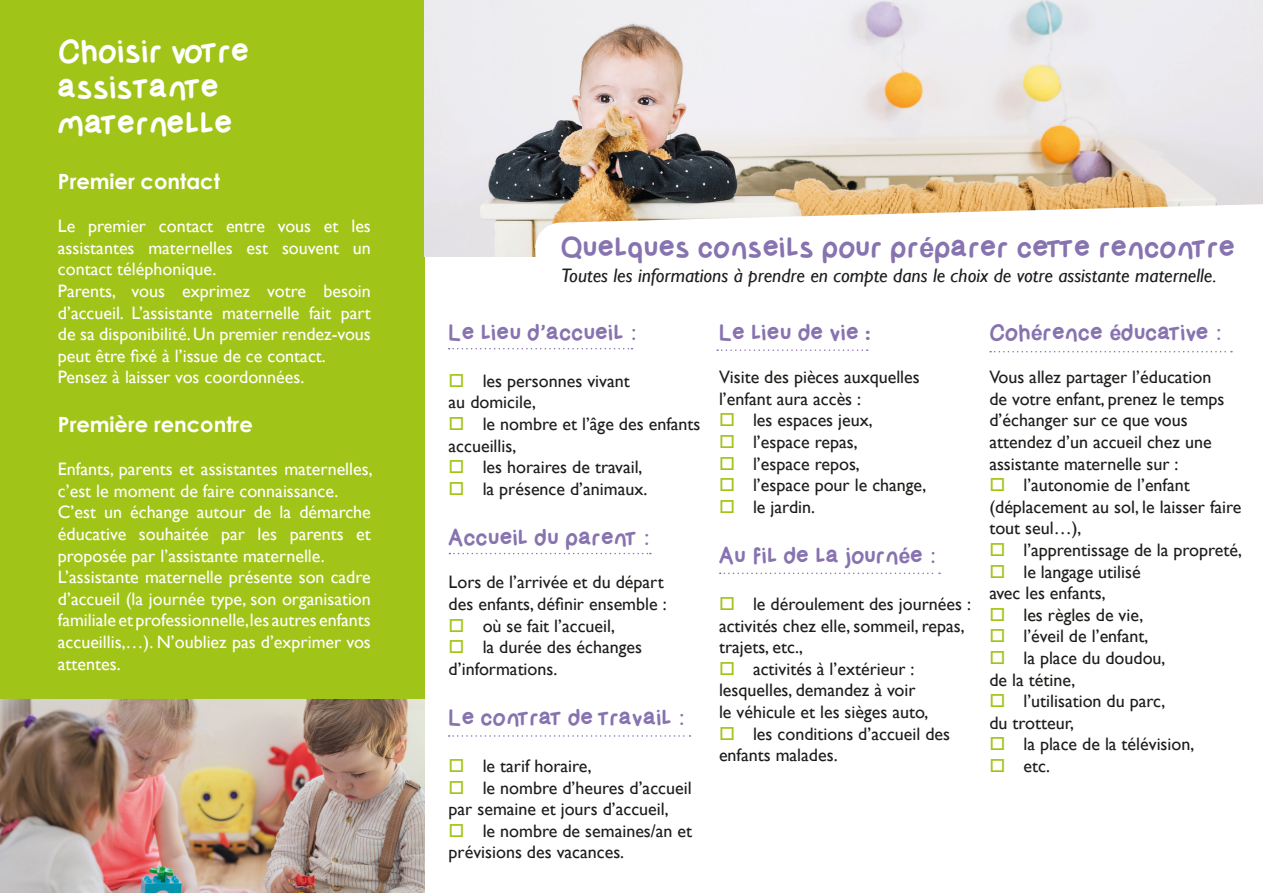
<style>
.page{position:relative;width:1263px;height:893px;background:#fff}
.page>*{position:absolute;margin:0;border:0;box-sizing:border-box;transform-origin:0 0}
.t1{font:700 30px "Olivessans Pimiento";color:#fff}
.t2{font:700 27px "Olivessans Pimiento";color:#8773b0}
.t3{font:700 21px "Olivessans Pimiento";color:#8773b0}
.t4{font:700 21px "Century Gothic";color:#fff}
.t5{font:italic 19.5px "Gill Sans";color:#1d1d1b}
.t6{font:18px/21.6px "Gill Sans";color:#1d1d1b}
.t7{font:18px/21.6px "Gill Sans";color:#fff;text-align:justify}
.s1{font-family:"Arial"}
.s2{color:#a1c418}
.s3{font-family:"Hand Of Sean Demo";font-weight:400}
</style>
<div class="page">
<div style="left:0;top:0;width:425px;height:893px;background:#a1c418"></div>
<img style="left:425px;top:0;width:838px;height:257px">
<img style="left:0;top:699px;width:425px;height:194px">
<svg style="left:535px;top:200px;width:728px;height:57px"></svg>
<svg style="left:449px;top:348px;width:183px;height:1px"></svg>
<svg style="left:449px;top:553px;width:202px;height:1px"></svg>
<svg style="left:449px;top:735px;width:241px;height:2px"></svg>
<svg style="left:717px;top:349px;width:151px;height:2px"></svg>
<svg style="left:720px;top:573px;width:220px;height:1px"></svg>
<svg style="left:990px;top:351px;width:242px;height:1px"></svg>
<p class="t1" style="left:58px;top:37px;width:193px">Choisir votre</p>
<p class="t1" style="left:58px;top:73px;width:163px">assistante</p>
<p class="t1" style="left:58px;top:109px;width:177px">maternelle</p>
<p class="t4" style="left:58px;top:165px;width:164px">Premier contact</p>
<p class="t7" style="left:58px;top:216px;width:314px">Le premier contact entre vous et les assistantes maternelles est souvent un contact téléphonique.</p>
<p class="t7" style="left:58px;top:280px;width:314px">Parents, vous exprimez votre besoin d’accueil. L’assistante maternelle fait part de sa disponibilité. Un premier rendez-vous peut être fixé à l’issue de ce contact.</p>
<p class="t7" style="left:58px;top:367px;width:248px">Pensez à laisser vos coordonnées.</p>
<p class="t4" style="left:58px;top:408px;width:196px">Première rencontre</p>
<p class="t7" style="left:58px;top:459px;width:316px">Enfants, parents et assistantes maternelles, c’est le moment de faire connaissance.</p>
<p class="t7" style="left:58px;top:502px;width:314px">C’est un échange autour de la démarche éducative souhaitée par les parents et proposée par l’assistante maternelle.</p>
<p class="t7" style="left:58px;top:567px;width:314px">L’assistante maternelle présente son cadre d’accueil (la journée type, son organisation familiale et professionnelle,les autres enfants accueillis,…). N’oubliez pas d’exprimer vos attentes.</p>
<p class="t2" style="left:561px;top:234px;width:676px">Quelques conseils pour pr<span class="s1">é</span>parer cette rencontre</p>
<p class="t5" style="left:561px;top:264px;width:657px">Toutes les informations à prendre en compte dans le choix de votre assistante maternelle.</p>
<p class="t3" style="left:449px;top:322px;width:190px">Le lieu d’accueil :</p>
<p class="t6" style="left:449px;top:370px;width:183px"><span class="s2">□</span> les personnes vivant au domicile,</p>
<p class="t6" style="left:449px;top:413px;width:253px"><span class="s2">□</span> le nombre et l’âge des enfants accueillis,</p>
<p class="t6" style="left:449px;top:457px;width:195px"><span class="s2">□</span> les horaires de travail,</p>
<p class="t6" style="left:449px;top:478px;width:200px"><span class="s2">□</span> la présence d’animaux.</p>
<p class="t3" style="left:449px;top:528px;width:203px">Accueil du parent :</p>
<p class="t6" style="left:449px;top:572px;width:220px">Lors de l’arrivée et du départ des enfants, définir ensemble :</p>
<p class="t6" style="left:449px;top:615px;width:168px"><span class="s2">□</span> où se fait l’accueil,</p>
<p class="t6" style="left:449px;top:637px;width:195px"><span class="s2">□</span> la durée des échanges</p>
<p class="t6" style="left:449px;top:658px;width:110px">d’informations.</p>
<p class="t3" style="left:449px;top:708px;width:238px">Le contrat de travail :</p>
<p class="t6" style="left:449px;top:755px;width:145px"><span class="s2">□</span> le tarif horaire,</p>
<p class="t6" style="left:449px;top:777px;width:244px"><span class="s2">□</span> le nombre d’heures d’accueil par semaine et jours d’accueil,</p>
<p class="t6" style="left:449px;top:820px;width:245px"><span class="s2">□</span> le nombre de semaines/an et prévisions des vacances.</p>
<p class="t3" style="left:989px;top:322px;width:234px">Coh<span class="s1">é</span>rence <span class="s1">é</span>ducative :</p>
<p class="t6" style="left:989px;top:367px;width:237px">Vous allez partager l’éducation de votre enfant, prenez le temps d’échanger sur ce que vous attendez d’un accueil chez une assistante maternelle sur :</p>
<p class="t6" style="left:989px;top:475px;width:254px"><span class="s2">□</span> l’autonomie de l’enfant (déplacement au sol, le laisser faire tout seul…),</p>
<p class="t6" style="left:989px;top:539px;width:254px"><span class="s2">□</span> l’apprentissage de la propreté,</p>
<p class="t6" style="left:989px;top:561px;width:153px"><span class="s2">□</span> le langage utilisé avec les enfants,</p>
<p class="t6" style="left:989px;top:604px;width:156px"><span class="s2">□</span> les règles de vie,</p>
<p class="t6" style="left:989px;top:626px;width:161px"><span class="s2">□</span> l’éveil de l’enfant,</p>
<p class="t6" style="left:989px;top:647px;width:178px"><span class="s2">□</span> la place du doudou, de la tétine,</p>
<p class="t6" style="left:989px;top:691px;width:177px"><span class="s2">□</span> l’utilisation du parc, du trotteur,</p>
<p class="t6" style="left:989px;top:734px;width:207px"><span class="s2">□</span> la place de la télévision,</p>
<p class="t6" style="left:989px;top:755px;width:62px"><span class="s2">□</span> etc.</p>
<p class="t3" style="left:719px;top:322px;width:153px">Le lieu de vie <span class="s3">:</span></p>
<p class="t6" style="left:719px;top:367px;width:202px">Visite des pièces auxquelles</p>
<p class="t6" style="left:719px;top:388px;width:144px">l’enfant aura accès :</p>
<p class="t6" style="left:719px;top:410px;width:155px"><span class="s2">□</span> les espaces jeux,</p>
<p class="t6" style="left:719px;top:431px;width:140px"><span class="s2">□</span> l’espace repas,</p>
<p class="t6" style="left:719px;top:453px;width:142px"><span class="s2">□</span> l’espace repos,</p>
<p class="t6" style="left:719px;top:475px;width:209px"><span class="s2">□</span> l’espace pour le change,</p>
<p class="t6" style="left:719px;top:496px;width:98px"><span class="s2">□</span> le jardin.</p>
<p class="t3" style="left:719px;top:546px;width:219px">Au fil de la journ<span class="s1">é</span>e :</p>
<p class="t6" style="left:719px;top:593px;width:253px"><span class="s2">□</span> le déroulement des journées : activités chez elle, sommeil, repas, trajets, etc.,</p>
<p class="t6" style="left:719px;top:658px;width:197px"><span class="s2">□</span> activités à l’extérieur :</p>
<p class="t6" style="left:719px;top:680px;width:198px">lesquelles, demandez à voir</p>
<p class="t6" style="left:719px;top:701px;width:211px">le véhicule et les sièges auto,</p>
<p class="t6" style="left:719px;top:723px;width:233px"><span class="s2">□</span> les conditions d’accueil des enfants malades.</p>
</div>
